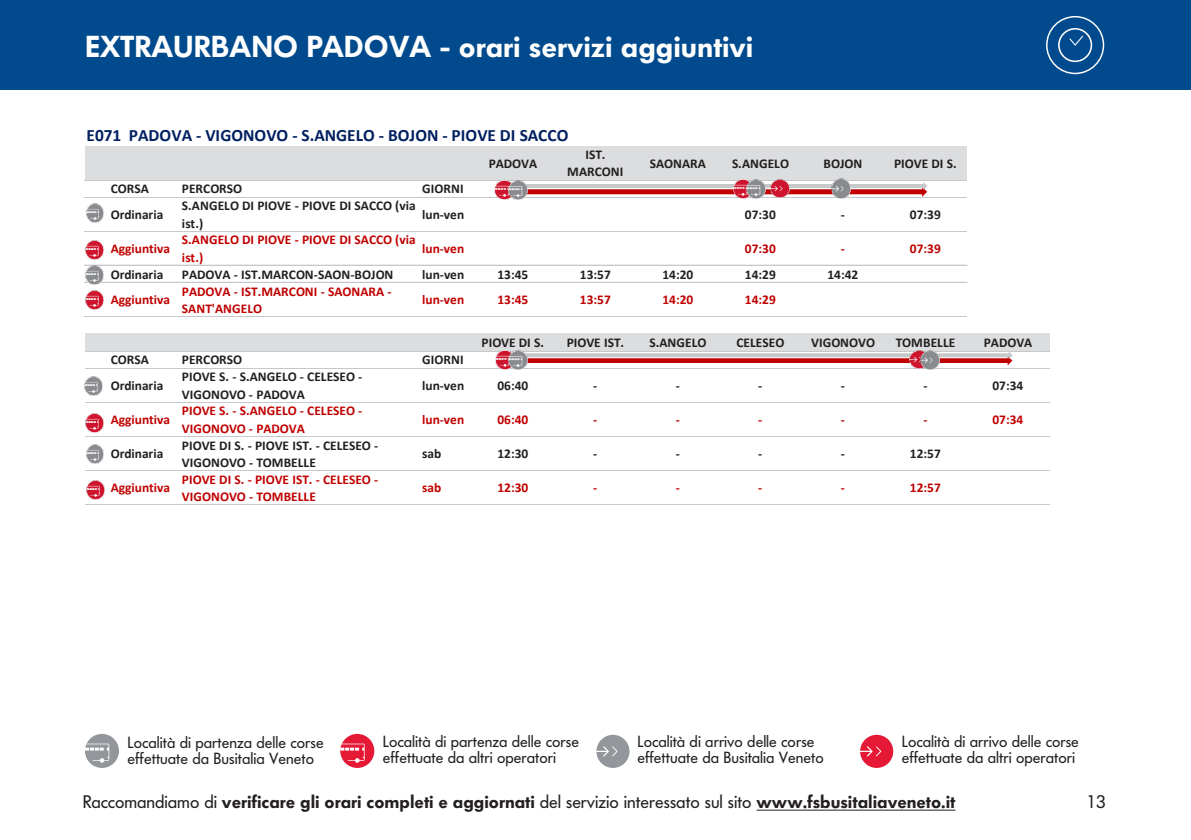
<style>
.page{position:relative;width:1191px;height:840px;background:#fff}
.page>*{position:absolute;margin:0;border:0;box-sizing:border-box;transform-origin:0 0}
.t1{font:600 30px "Futura Serie BQ";color:#fff}
.t2{font:600 18px "Futura Serie BQ";color:#231f20}
.t3{font:18px "Futura Serie BQ";color:#231f20}
.t4{font:700 17.4px "Calibri";color:#002060}
.t5{font:16px/16px "Futura Serie BQ";color:#231f20}
.t6{font:700 13.4px/17.4px "Calibri";color:#231f20}
.t7{font:700 13.4px/17.4px "Calibri";color:#c00000}
.s1{font-weight:400}
</style>
<div class="page">
<div style="left:0;top:0;width:1191px;height:90px;background:#004a8d"></div>
<div style="left:1046px;top:16px;width:58px;height:58px;border:1px solid #fff;border-radius:50%"></div>
<svg style="left:1058px;top:28px;width:34px;height:34px"></svg>
<hr style="left:756px;top:809px;width:199px;height:1px;background:#231f20">
<div style="left:596px;top:734px;width:33px;height:33px;background:#93969a;border-radius:50%"></div>
<svg style="left:596px;top:745px;width:21px;height:11px"></svg>
<div style="left:860px;top:734px;width:33px;height:33px;background:#e51836;border-radius:50%"></div>
<svg style="left:860px;top:745px;width:21px;height:11px"></svg>
<div style="left:85px;top:733px;width:34px;height:34px;background:#93969a;border-radius:50%"></div>
<svg style="left:85px;top:743px;width:24px;height:19px"></svg>
<div style="left:340px;top:733px;width:34px;height:34px;background:#e51836;border-radius:50%"></div>
<svg style="left:340px;top:743px;width:24px;height:19px"></svg>
<div style="left:85px;top:146px;width:882px;height:34px;background:#dcdddf"></div>
<div style="left:85px;top:333px;width:964px;height:18px;background:#dcdddf"></div>
<hr style="left:85px;top:180px;width:882px;height:1px;background:#c7c8ca">
<hr style="left:85px;top:197px;width:882px;height:1px;background:#c7c8ca">
<hr style="left:85px;top:231px;width:882px;height:1px;background:#c7c8ca">
<hr style="left:85px;top:265px;width:882px;height:1px;background:#c7c8ca">
<hr style="left:85px;top:282px;width:882px;height:1px;background:#c7c8ca">
<hr style="left:85px;top:316px;width:882px;height:1px;background:#c7c8ca">
<hr style="left:85px;top:350px;width:964px;height:1px;background:#c7c8ca">
<hr style="left:85px;top:367px;width:964px;height:1px;background:#c7c8ca">
<hr style="left:85px;top:401px;width:964px;height:1px;background:#c7c8ca">
<hr style="left:85px;top:436px;width:964px;height:1px;background:#c7c8ca">
<hr style="left:85px;top:470px;width:964px;height:1px;background:#c7c8ca">
<hr style="left:85px;top:504px;width:964px;height:1px;background:#c7c8ca">
<svg style="left:527px;top:182px;width:400px;height:15px"></svg>
<img style="left:831px;top:179px;width:19px;height:19px">
<img style="left:86px;top:203px;width:18px;height:20px">
<img style="left:85px;top:240px;width:18px;height:19px">
<img style="left:85px;top:265px;width:18px;height:19px">
<img style="left:85px;top:290px;width:18px;height:19px">
<img style="left:85px;top:376px;width:18px;height:19px">
<img style="left:85px;top:413px;width:18px;height:19px">
<img style="left:86px;top:444px;width:18px;height:19px">
<img style="left:86px;top:480px;width:18px;height:19px">
<img style="left:495px;top:180px;width:13px;height:19px">
<img style="left:508px;top:180px;width:19px;height:19px">
<img style="left:733px;top:180px;width:13px;height:19px">
<img style="left:746px;top:180px;width:19px;height:19px">
<img style="left:770px;top:180px;width:19px;height:17px">
<svg style="left:527px;top:351px;width:485px;height:14px"></svg>
<img style="left:495px;top:350px;width:13px;height:19px">
<img style="left:508px;top:350px;width:19px;height:19px">
<img style="left:909px;top:350px;width:11px;height:18px">
<img style="left:920px;top:350px;width:19px;height:19px">
<h1 class="t1" style="left:85px;top:29px;width:670px">EXTRAURBANO PADOVA - orari servizi aggiuntivi</h1>
<p class="t4" style="left:87px;top:123px;width:483px">E071 PADOVA - VIGONOVO - S.ANGELO - BOJON - PIOVE DI SACCO</p>
<p class="t6" style="left:488px;top:154px;width:50px">PADOVA</p>
<p class="t6" style="left:567px;top:145px;width:58px;text-align:center">IST.<br>MARCONI</p>
<p class="t6" style="left:650px;top:154px;width:58px">SAONARA</p>
<p class="t6" style="left:732px;top:154px;width:59px">S.ANGELO</p>
<p class="t6" style="left:823px;top:154px;width:40px">BOJON</p>
<p class="t6" style="left:894px;top:154px;width:64px">PIOVE DI S.</p>
<p class="t6" style="left:111px;top:180px;width:40px">CORSA</p>
<p class="t6" style="left:182px;top:180px;width:62px">PERCORSO</p>
<p class="t6" style="left:422px;top:180px;width:43px">GIORNI</p>
<p class="t6" style="left:111px;top:205px;width:54px">Ordinaria</p>
<p class="t6" style="left:182px;top:197px;width:235px">S.ANGELO DI PIOVE - PIOVE DI SACCO (via ist.)</p>
<p class="t6" style="left:422px;top:205px;width:44px">lun-ven</p>
<p class="t6" style="left:745px;top:205px;width:32px">07:30</p>
<p class="t6" style="left:840px;top:205px;width:6px">-</p>
<p class="t6" style="left:910px;top:205px;width:32px">07:39</p>
<p class="t7" style="left:111px;top:239px;width:61px">Aggiuntiva</p>
<p class="t7" style="left:182px;top:231px;width:235px">S.ANGELO DI PIOVE - PIOVE DI SACCO (via ist.)</p>
<p class="t7" style="left:422px;top:239px;width:44px">lun-ven</p>
<p class="t7" style="left:745px;top:239px;width:32px">07:30</p>
<p class="t7" style="left:840px;top:239px;width:6px">-</p>
<p class="t7" style="left:910px;top:239px;width:32px">07:39</p>
<p class="t6" style="left:111px;top:265px;width:54px">Ordinaria</p>
<p class="t6" style="left:182px;top:265px;width:213px">PADOVA - IST.MARCON-SAON-BOJON</p>
<p class="t6" style="left:422px;top:265px;width:44px">lun-ven</p>
<p class="t6" style="left:497px;top:265px;width:32px">13:45</p>
<p class="t6" style="left:580px;top:265px;width:32px">13:57</p>
<p class="t6" style="left:662px;top:265px;width:32px">14:20</p>
<p class="t6" style="left:745px;top:265px;width:32px">14:29</p>
<p class="t6" style="left:827px;top:265px;width:32px">14:42</p>
<p class="t7" style="left:111px;top:291px;width:61px">Aggiuntiva</p>
<p class="t7" style="left:182px;top:282px;width:211px">PADOVA - IST.MARCONI - SAONARA -<br>SANT'ANGELO</p>
<p class="t7" style="left:422px;top:291px;width:44px">lun-ven</p>
<p class="t7" style="left:497px;top:291px;width:32px">13:45</p>
<p class="t7" style="left:580px;top:291px;width:32px">13:57</p>
<p class="t7" style="left:662px;top:291px;width:32px">14:20</p>
<p class="t7" style="left:745px;top:291px;width:32px">14:29</p>
<p class="t6" style="left:481px;top:334px;width:64px">PIOVE DI S.</p>
<p class="t6" style="left:567px;top:334px;width:59px">PIOVE IST.</p>
<p class="t6" style="left:649px;top:334px;width:59px">S.ANGELO</p>
<p class="t6" style="left:736px;top:334px;width:49px">CELESEO</p>
<p class="t6" style="left:811px;top:334px;width:65px">VIGONOVO</p>
<p class="t6" style="left:895px;top:334px;width:61px">TOMBELLE</p>
<p class="t6" style="left:983px;top:334px;width:50px">PADOVA</p>
<p class="t6" style="left:111px;top:351px;width:40px">CORSA</p>
<p class="t6" style="left:182px;top:351px;width:62px">PERCORSO</p>
<p class="t6" style="left:422px;top:351px;width:43px">GIORNI</p>
<p class="t6" style="left:111px;top:376px;width:54px">Ordinaria</p>
<p class="t6" style="left:182px;top:367px;width:182px">PIOVE S. - S.ANGELO - CELESEO -<br>VIGONOVO - PADOVA</p>
<p class="t6" style="left:422px;top:376px;width:44px">lun-ven</p>
<p class="t6" style="left:497px;top:376px;width:32px">06:40</p>
<p class="t6" style="left:593px;top:376px;width:6px">-</p>
<p class="t6" style="left:676px;top:376px;width:6px">-</p>
<p class="t6" style="left:758px;top:376px;width:6px">-</p>
<p class="t6" style="left:841px;top:376px;width:6px">-</p>
<p class="t6" style="left:923px;top:376px;width:6px">-</p>
<p class="t6" style="left:992px;top:376px;width:32px">07:34</p>
<p class="t7" style="left:111px;top:410px;width:61px">Aggiuntiva</p>
<p class="t7" style="left:182px;top:402px;width:182px">PIOVE S. - S.ANGELO - CELESEO -<br>VIGONOVO - PADOVA</p>
<p class="t7" style="left:422px;top:410px;width:44px">lun-ven</p>
<p class="t7" style="left:497px;top:410px;width:32px">06:40</p>
<p class="t7" style="left:593px;top:410px;width:6px">-</p>
<p class="t7" style="left:676px;top:410px;width:6px">-</p>
<p class="t7" style="left:758px;top:410px;width:6px">-</p>
<p class="t7" style="left:841px;top:410px;width:6px">-</p>
<p class="t7" style="left:923px;top:410px;width:6px">-</p>
<p class="t7" style="left:992px;top:410px;width:32px">07:34</p>
<p class="t6" style="left:111px;top:444px;width:54px">Ordinaria</p>
<p class="t6" style="left:182px;top:436px;width:198px">PIOVE DI S. - PIOVE IST. - CELESEO -<br>VIGONOVO - TOMBELLE</p>
<p class="t6" style="left:422px;top:444px;width:21px">sab</p>
<p class="t6" style="left:497px;top:444px;width:32px">12:30</p>
<p class="t6" style="left:593px;top:444px;width:6px">-</p>
<p class="t6" style="left:676px;top:444px;width:6px">-</p>
<p class="t6" style="left:758px;top:444px;width:6px">-</p>
<p class="t6" style="left:841px;top:444px;width:6px">-</p>
<p class="t6" style="left:910px;top:444px;width:32px">12:57</p>
<p class="t7" style="left:111px;top:479px;width:61px">Aggiuntiva</p>
<p class="t7" style="left:182px;top:470px;width:198px">PIOVE DI S. - PIOVE IST. - CELESEO -<br>VIGONOVO - TOMBELLE</p>
<p class="t7" style="left:422px;top:479px;width:21px">sab</p>
<p class="t7" style="left:497px;top:479px;width:32px">12:30</p>
<p class="t7" style="left:593px;top:479px;width:6px">-</p>
<p class="t7" style="left:676px;top:479px;width:6px">-</p>
<p class="t7" style="left:758px;top:479px;width:6px">-</p>
<p class="t7" style="left:841px;top:479px;width:6px">-</p>
<p class="t7" style="left:910px;top:479px;width:32px">12:57</p>
<p class="t5" style="left:127px;top:734px;width:198px">Località di partenza delle corse effettuate da Busitalia Veneto</p>
<p class="t5" style="left:383px;top:733px;width:198px">Località di partenza delle corse effettuate da altri operatori</p>
<p class="t5" style="left:637px;top:733px;width:188px">Località di arrivo delle corse effettuate da Busitalia Veneto</p>
<p class="t5" style="left:901px;top:733px;width:179px">Località di arrivo delle corse effettuate da altri operatori</p>
<h2 class="t2" style="left:83px;top:791px;width:874px"><span class="s1">Raccomandiamo di</span> verificare gli orari completi e aggiornati <span class="s1">del servizio interessato sul sito</span> www.fsbusitaliaveneto.it</h2>
<h2 class="t3" style="left:1086px;top:790px;width:21px">13</h2>
</div>
